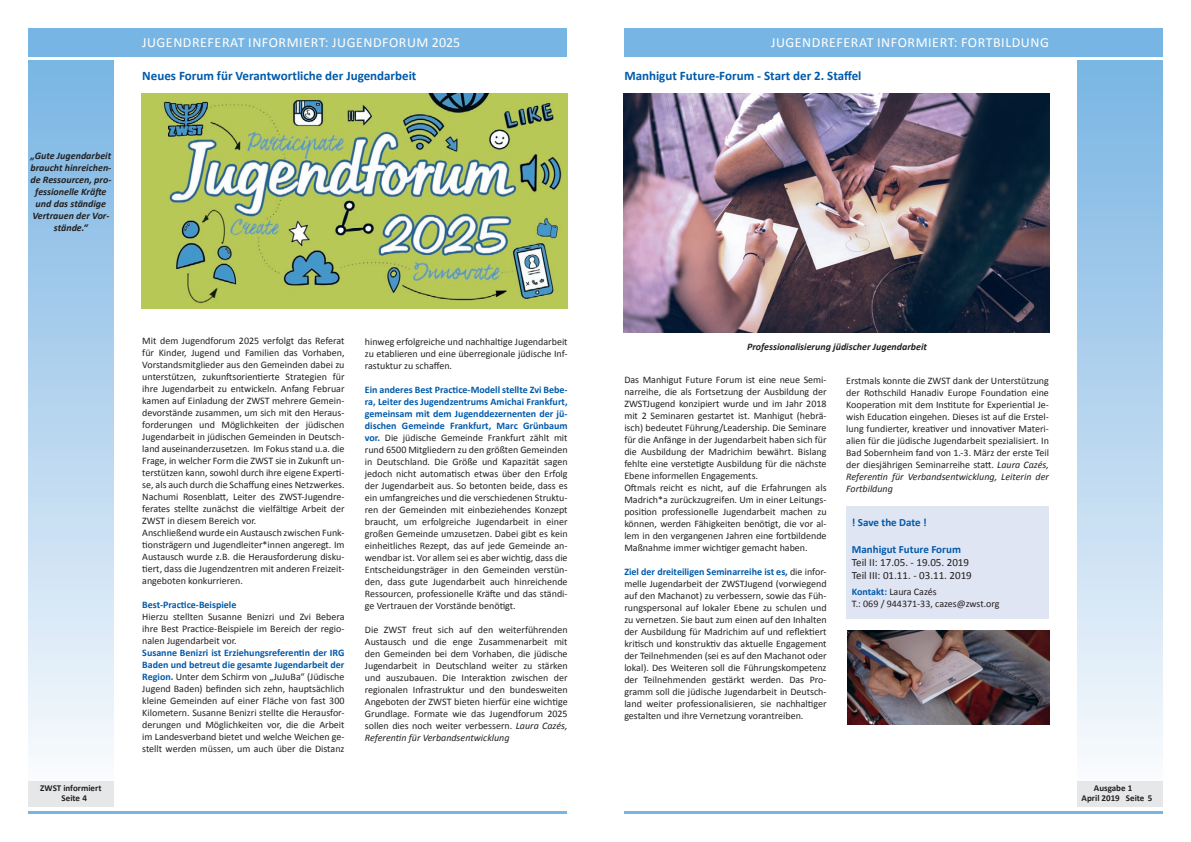
<style>
.page{position:relative;width:1191px;height:842px;background:#fff}
.page>*{position:absolute;margin:0;border:0;box-sizing:border-box;transform-origin:0 0}
.t1{font:14px "Calibri";letter-spacing:.04em;color:#fff}
.t2{font:700 13px "Calibri";color:#015aaa}
.t3{font:11px/13.2px "Calibri";color:#231f20}
.t4{font:700 11px "Calibri";color:#015aaa}
.t5{font:10px/12px "Calibri";color:#231f20;text-align:justify}
.t6{font:italic 700 10px/12px "Calibri";color:#231f20;text-align:center}
.t7{font:700 10px "Calibri";color:#015aaa}
.t8{font:700 9px/10.8px "Calibri";color:#231f20}
.s1{font-weight:700;color:#015aaa}
.s2{font-style:italic}
</style>
<div class="page">
<div style="left:28px;top:28px;width:539px;height:29px;background:#77b6e4"></div>
<div style="left:28px;top:61px;width:85px;height:745px;background:linear-gradient(to bottom,#78b4e3,#fcfcfe)"></div>
<div style="left:1077px;top:61px;width:85px;height:745px;background:linear-gradient(to bottom,#78b4e3,#fcfcfe)"></div>
<div style="left:28px;top:780px;width:85px;height:26px;background:#e6e7e9"></div>
<div style="left:1077px;top:780px;width:85px;height:26px;background:#e6e7e9"></div>
<hr style="left:28px;top:811px;width:539px;height:3px;background:#77b6e4">
<div style="left:624px;top:28px;width:538px;height:29px;background:#77b6e4"></div>
<hr style="left:624px;top:811px;width:538px;height:3px;background:#77b6e4">
<img style="left:624px;top:94px;width:425px;height:238px">
<img style="left:142px;top:94px;width:425px;height:214px">
<div style="left:846px;top:506px;width:203px;height:113px;background:#e0e5f3"></div>
<img style="left:847px;top:631px;width:202px;height:93px">
<p class="t6" style="left:30px;top:149px;width:82px">„Gute Jugendarbeit braucht hinreichen&shy;de Ressourcen, pro&shy;fessionelle Kräfte und das ständige<br>Vertrauen der Vor&shy;stände.“</p>
<h1 class="t1" style="left:142px;top:33px;width:320px">JUGENDREFERAT INFORMIERT: JUGENDFORUM 2025</h1>
<h1 class="t1" style="left:771px;top:33px;width:279px">JUGENDREFERAT INFORMIERT: FORTBILDUNG</h1>
<h2 class="t2" style="left:624px;top:68px;width:239px">Manhigut Future-Forum - Start der 2. Staffel</h2>
<h2 class="t2" style="left:142px;top:71px;width:276px">Neues Forum für Verantwortliche der Jugendarbeit</h2>
<p class="t5" style="left:142px;top:335px;width:204px;text-align:left">Mit dem Jugendforum 2025 verfolgt das Referat für Kinder, Jugend und Familien das Vorhaben, Vorstandsmitglieder aus den Gemeinden dabei zu unterstützen, zukunftsorientierte Strategien für ihre Jugendarbeit zu entwickeln. Anfang Februar kamen auf Einladung der ZWST mehrere Gemein&shy;devorstände zusammen, um sich mit den Heraus&shy;forderungen und Möglichkeiten der jüdischen Jugendarbeit in jüdischen Gemeinden in Deutsch&shy;land auseinanderzusetzen. Im Fokus stand u.a. die Frage, in welcher Form die ZWST sie in Zukunft un&shy;terstützen kann, sowohl durch ihre eigene Experti&shy;se, als auch durch die Schaffung eines Netzwerkes.<br>Nachumi Rosenblatt, Leiter des ZWST-Jugendre&shy;ferates stellte zunächst die vielfältige Arbeit der ZWST in diesem Bereich vor.<br>Anschließend wurde ein Austausch zwischen Funk&shy;tionsträgern und Jugendleiter*innen angeregt. Im Austausch wurde z.B. die Herausforderung disku&shy;tiert, dass die Jugendzentren mit anderen Freizeit&shy;angeboten konkurrieren.</p>
<p class="t7" style="left:142px;top:599px;width:96px">Best-Practice-Beispiele</p>
<p class="t5" style="left:142px;top:611px;width:204px">Hierzu stellten Susanne Benizri und Zvi Bebera ihre Best Practice-Beispiele im Bereich der regio&shy;nalen Jugendarbeit vor.</p>
<p class="t5" style="left:142px;top:647px;width:204px"><span class="s1">Susanne Benizri ist Erziehungsreferentin der IRG Baden und betreut die gesamte Jugendarbeit der Region.</span> Unter dem Schirm von „JuJuBa“ (Jüdische Jugend Baden) befinden sich zehn, hauptsächlich kleine Gemeinden auf einer Fläche von fast 300<br>Kilometern. Susanne Benizri stellte die Herausfor&shy;derungen und Möglichkeiten vor, die die Arbeit im Landesverband bietet und welche Weichen ge&shy;stellt werden müssen, um auch über die Distanz</p>
<p class="t5" style="left:365px;top:336px;width:204px">hinweg erfolgreiche und nachhaltige Jugendarbeit zu etablieren und eine überregionale jüdische Inf&shy;rastuktur zu schaffen.</p>
<p class="t5" style="left:365px;top:384px;width:204px"><span class="s1">Ein anderes Best Practice-Modell stellte Zvi Bebe&shy;ra, Leiter des Jugendzentrums Amichai Frankfurt, gemeinsam mit dem Jugenddezernenten der jü&shy;dischen Gemeinde Frankfurt, Marc Grünbaum vor.</span> Die jüdische Gemeinde Frankfurt zählt mit rund 6500 Mitgliedern zu den größten Gemeinden in Deutschland. Die Größe und Kapazität sagen jedoch nicht automatisch etwas über den Erfolg der Jugendarbeit aus. So betonten beide, dass es ein umfangreiches und die verschiedenen Struktu&shy;ren der Gemeinden mit einbeziehendes Konzept braucht, um erfolgreiche Jugendarbeit in einer großen Gemeinde umzusetzen. Dabei gibt es kein einheitliches Rezept, das auf jede Gemeinde an&shy;wendbar ist. Vor allem sei es aber wichtig, dass die Entscheidungsträger in den Gemeinden verstün&shy;den, dass gute Jugendarbeit auch hinreichende Ressourcen, professionelle Kräfte und das ständi&shy;ge Vertrauen der Vorstände benötigt.</p>
<p class="t5" style="left:365px;top:624px;width:204px">Die ZWST freut sich auf den weiterführenden Austausch und die enge Zusammenarbeit mit den Gemeinden bei dem Vorhaben, die jüdische Jugendarbeit in Deutschland weiter zu stärken und auszubauen. Die Interaktion zwischen der regionalen Infrastruktur und den bundesweiten Angeboten der ZWST bieten hierfür eine wichtige Grundlage. Formate wie das Jugendforum 2025 sollen dies noch weiter verbessern. <span class="s2">Laura Cazés, Referentin für Verbandsentwicklung</span></p>
<p class="t6" style="left:747px;top:340px;width:181px">Professionalisierung jüdischer Jugendarbeit</p>
<p class="t5" style="left:624px;top:374px;width:204px;text-align:left">Das Manhigut Future Forum ist eine neue Semi&shy;narreihe, die als Fortsetzung der Ausbildung der ZWSTJugend konzipiert wurde und im Jahr 2018 mit 2 Seminaren gestartet ist. Manhigut (hebrä&shy;isch) bedeutet Führung/Leadership. Die Seminare für die Anfänge in der Jugendarbeit haben sich für die Ausbildung der Madrichim bewährt. Bislang fehlte eine verstetigte Ausbildung für die nächste Ebene informellen Engagements.<br>Oftmals reicht es nicht, auf die Erfahrungen als Madrich*a zurückzugreifen. Um in einer Leitungs&shy;position professionelle Jugendarbeit machen zu können, werden Fähigkeiten benötigt, die vor al&shy;lem in den vergangenen Jahren eine fortbildende Maßnahme immer wichtiger gemacht haben.</p>
<p class="t5" style="left:624px;top:566px;width:204px"><span class="s1">Ziel der dreiteiligen Seminarreihe ist es,</span> die infor&shy;melle Jugendarbeit der ZWSTJugend (vorwiegend auf den Machanot) zu verbessern, sowie das Füh&shy;rungspersonal auf lokaler Ebene zu schulen und zu vernetzen. Sie baut zum einen auf den Inhalten der Ausbildung für Madrichim auf und reflektiert kritisch und konstruktiv das aktuelle Engagement der Teilnehmenden (sei es auf den Machanot oder lokal). Des Weiteren soll die Führungskompetenz der Teilnehmenden gestärkt werden. Das Pro&shy;gramm soll die jüdische Jugendarbeit in Deutsch&shy;land weiter professionalisieren, sie nachhaltiger gestalten und ihre Vernetzung vorantreiben.</p>
<p class="t5" style="left:846px;top:374px;width:204px">Erstmals konnte die ZWST dank der Unterstützung der Rothschild Hanadiv Europe Foundation eine Kooperation mit dem Institute for Experiential Je&shy;wish Education eingehen. Dieses ist auf die Erstel&shy;lung fundierter, kreativer und innovativer Materi&shy;alien für die jüdische Jugendarbeit spezialisiert. In Bad Sobernheim fand von 1.-3. März der erste Teil der diesjährigen Seminarreihe statt. <span class="s2">Laura Cazés, Referentin für Verbandsentwicklung, Leiterin der Fortbildung</span></p>
<p class="t4" style="left:852px;top:516px;width:76px">! Save the Date !</p>
<p class="t4" style="left:852px;top:545px;width:111px">Manhigut Future Forum</p>
<p class="t3" style="left:852px;top:556px;width:121px">Teil II: 17.05. - 19.05. 2019<br>Teil III: 01.11. - 03.11. 2019</p>
<p class="t5" style="left:852px;top:586px;width:149px"><span class="s1">Kontakt:</span> Laura Cazés<br>T.: 069 / 944371-33, cazes@zwst.org</p>
<p class="t8" style="left:62px;top:783px;width:41px;text-indent:-21px">ZWST informiert<br>Seite 4</p>
<p class="t8" style="left:1081px;top:783px;width:72px;text-indent:12px">Ausgabe 1<br>April 2019 Seite 5</p>
</div>
